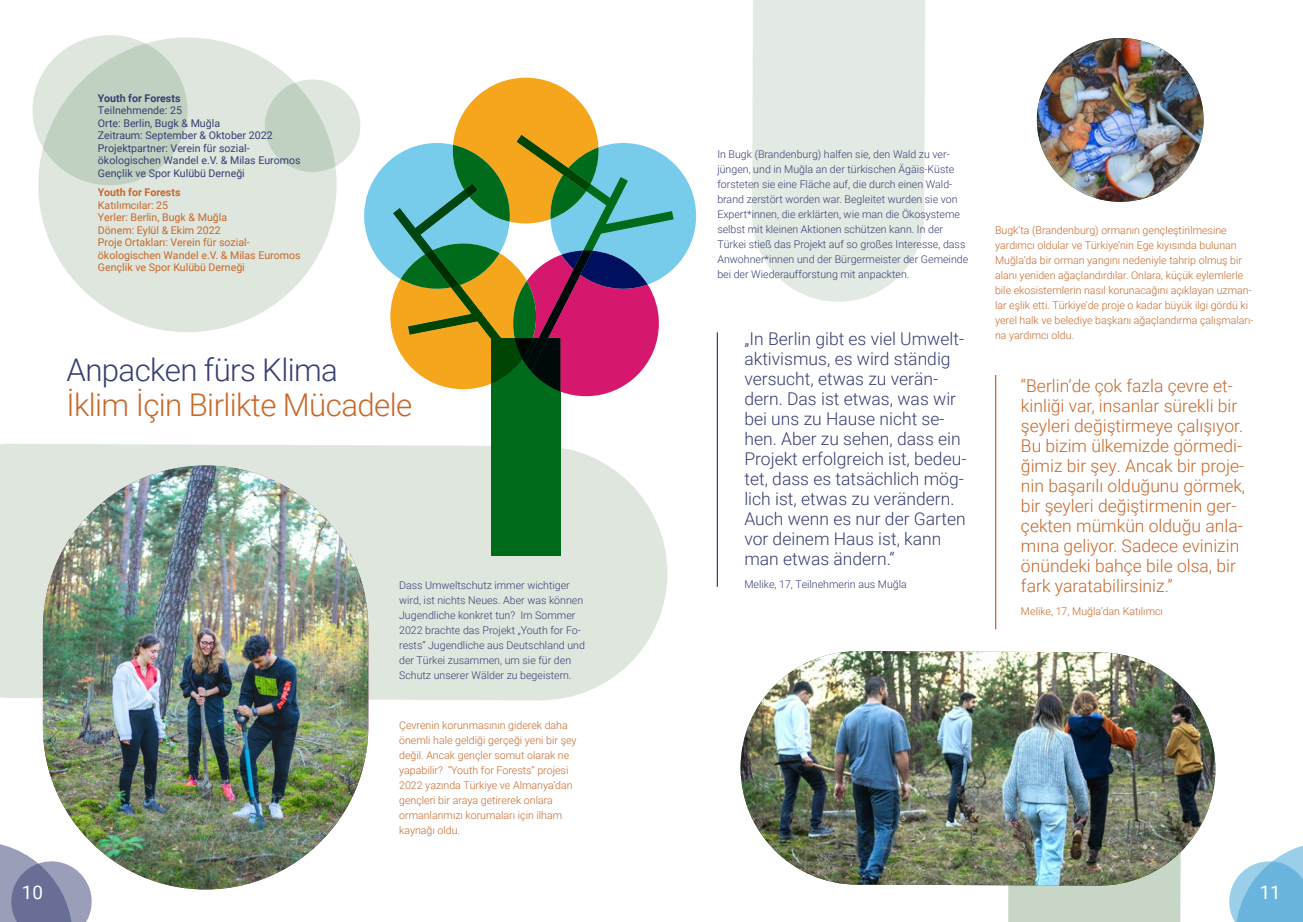
<style>
.page{position:relative;width:1303px;height:922px;background:#fff}
.page>*{position:absolute;margin:0;border:0;box-sizing:border-box;transform-origin:0 0}
.t1{font:300 31.25px "Roboto";letter-spacing:-.02em;color:#c7682b}
.t2{font:300 31.25px "Roboto";letter-spacing:-.02em;color:#363e72}
.t3{font:18.75px "Roboto";color:#fff}
.t4{font:300 17.5px/20px "Roboto";color:#c7682b}
.t5{font:300 17.5px/20px "Roboto";color:#363e72}
.t6{font:300 10.62px/15px "Roboto";color:#363e72}
.t7{font:300 10.62px/15px "Roboto";color:#c7682b}
.t8{font:10.62px/12.5px "Roboto";color:#363e72}
.t9{font:10.62px/12.5px "Roboto";color:#c7682b}
.t10{font:700 10.62px "Roboto";color:#363e72}
.t11{font:700 10.62px "Roboto";color:#c7682b}
</style>
<div class="page">
<svg style="left:0;top:443px;width:667px;height:257px;background:#e0e7e0"></svg>
<div style="left:33px;top:35px;width:154px;height:150px;background:#dee6de;border-radius:50%"></div>
<div style="left:265px;top:79px;width:95px;height:93px;background:#dee6de;border-radius:50%"></div>
<svg style="left:38px;top:37px;width:299px;height:295px;background:#d6e0d6"></svg>
<div style="left:491px;top:338px;width:69px;height:217px;background:#006b1a"></div>
<svg style="left:364px;top:78px;width:332px;height:318px"></svg>
<div style="left:752px;top:0;width:173px;height:302px;background:#e3eae3"></div>
<div style="left:1007px;top:885px;width:174px;height:36px;background:#c7d6c7"></div>
<img style="left:43px;top:465px;width:325px;height:424px;border-radius:163px">
<img style="left:1037px;top:38px;width:166px;height:164px">
<hr style="left:717px;top:332px;width:1px;height:254px;background:#363e72">
<svg style="left:0;top:841px;width:92px;height:80px"></svg>
<svg style="left:1229px;top:845px;width:74px;height:76px"></svg>
<img style="left:740px;top:651px;width:475px;height:234px">
<hr style="left:995px;top:375px;width:1px;height:254px;background:#c7682b">
<p class="t10" style="left:98px;top:90px;width:84px">Youth for Forests</p>
<p class="t8" style="left:98px;top:104px;width:204px">Teilnehmende: 25<br>Orte: Berlin, Bugk &amp; Muğla<br>Zeitraum: September &amp; Oktober 2022<br>Projektpartner: Verein für sozial&shy;ökologischen Wandel e.V. &amp; Milas Euromos<br>Gençlik ve Spor Kulübü Derneği</p>
<p class="t11" style="left:98px;top:185px;width:84px">Youth for Forests</p>
<p class="t9" style="left:98px;top:198px;width:204px">Katılımcılar: 25<br>Yerler: Berlin, Bugk &amp; Muğla<br>Dönem: Eylül &amp; Ekim 2022<br>Proje Ortakları: Verein für sozial&shy;ökologischen Wandel e.V. &amp; Milas Euromos<br>Gençlik ve Spor Kulübü Derneği</p>
<h1 class="t2" style="left:67px;top:348px;width:273px">Anpacken fürs Klima</h1>
<h1 class="t1" style="left:67px;top:383px;width:347px">İklim İçin Birlikte Mücadele</h1>
<p class="t6" style="left:399px;top:576px;width:187px">Dass Umweltschutz immer wichtiger wird, ist nichts Neues. Aber was können Jugendliche konkret tun? Im Sommer 2022 brachte das Projekt „Youth for Fo&shy;rests“ Jugendliche aus Deutschland und der Türkei zusammen, um sie für den Schutz unserer Wälder zu begeistern.</p>
<p class="t7" style="left:399px;top:717px;width:179px">Çevrenin korunmasının giderek daha önemli hale geldiği gerçeği yeni bir şey değil. Ancak gençler somut olarak ne yapabilir? “Youth for Forests” projesi 2022 yazında Türkiye ve Almanya’dan gençleri bir araya getirerek onlara ormanlarımızı korumaları için ilham kaynağı oldu.</p>
<p class="t6" style="left:717px;top:146px;width:252px">In Bugk (Brandenburg) halfen sie, den Wald zu ver&shy;jüngen, und in Muğla an der türkischen Ägäis-Küste forsteten sie eine Fläche auf, die durch einen Wald&shy;brand zerstört worden war. Begleitet wurden sie von Expert*innen, die erklärten, wie man die Ökosysteme selbst mit kleinen Aktionen schützen kann. In der Türkei stieß das Projekt auf so großes Interesse, dass Anwohner*innen und der Bürgermeister der Gemeinde bei der Wiederaufforstung mit anpackten.</p>
<p class="t5" style="left:744px;top:328px;width:223px">„In Berlin gibt es viel Umwelt&shy;aktivismus, es wird ständig versucht, etwas zu verän&shy;dern. Das ist etwas, was wir bei uns zu Hause nicht se&shy;hen. Aber zu sehen, dass ein<br>Projekt erfolgreich ist, bedeu&shy;tet, dass es tatsächlich mög&shy;lich ist, etwas zu verändern.<br>Auch wenn es nur der Garten vor deinem Haus ist, kann man etwas ändern.“</p>
<p class="t6" style="left:744px;top:576px;width:164px">Melike, 17, Teilnehmerin aus Muğla</p>
<p class="t7" style="left:995px;top:222px;width:260px">Bugk‘ta (Brandenburg) ormanın gençleştirilmesine yardımcı oldular ve Türkiye’nin Ege kıyısında bulunan Muğla’da bir orman yangını nedeniyle tahrip olmuş bir alanı yeniden ağaçlandırdılar. Onlara, küçük eylemlerle bile ekosistemlerin nasıl korunacağını açıklayan uzman&shy;lar eşlik etti. Türkiye’de proje o kadar büyük ilgi gördü ki yerel halk ve belediye başkanı ağaçlandırma çalışmaları&shy;na yardımcı oldu.</p>
<p class="t4" style="left:1021px;top:375px;width:226px">“Berlin’de çok fazla çevre et&shy;kinliği var, insanlar sürekli bir şeyleri değiştirmeye çalışıyor.<br>Bu bizim ülkemizde görmedi&shy;ğimiz bir şey. Ancak bir proje&shy;nin başarılı olduğunu görmek, bir şeyleri değiştirmenin ger&shy;çekten mümkün olduğu anla&shy;mına geliyor. Sadece evinizin önündeki bahçe bile olsa, bir fark yaratabilirsiniz.”</p>
<p class="t7" style="left:1021px;top:603px;width:143px">Melike, 17, Muğla’dan Katılımcı</p>
<h2 class="t3" style="left:22px;top:879px;width:23px">10</h2>
<h2 class="t3" style="left:1259px;top:879px;width:23px">11</h2>
</div>
